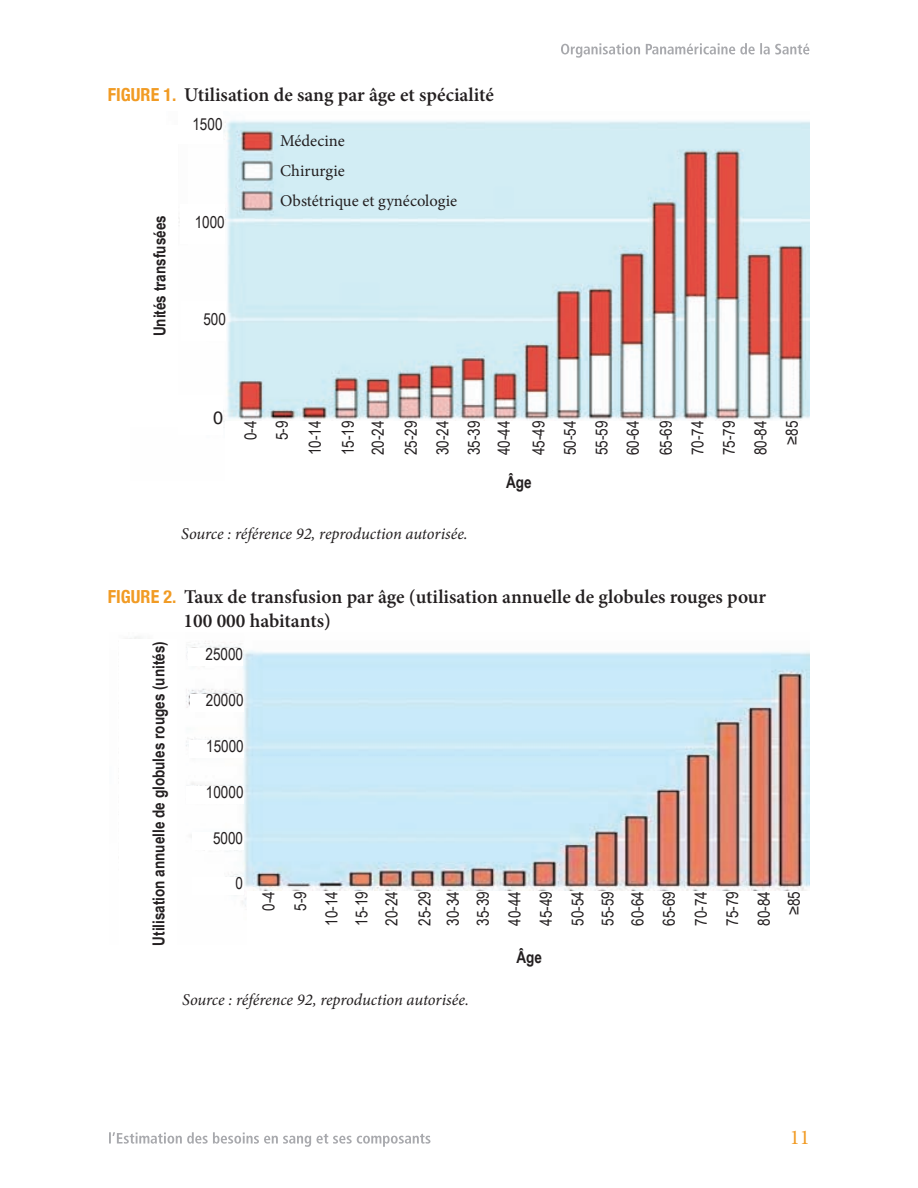
<style>
.page{position:relative;width:918px;height:1188px;background:#fff}
.page>*{position:absolute;margin:0;border:0;box-sizing:border-box;transform-origin:0 0}
.t1{font:21px "Minion Pro";color:#f19b24}
.t2{font:600 19.5px/23.7px "Minion Pro";color:#231f20}
.t3{font:18px "Helvetica";color:#231f20}
.t4{font:16.5px/31.5px "Arial Narrow";color:#231f20}
.t5{font:italic 16.5px "Minion Pro";letter-spacing:-.005em;color:#231f20}
.t6{font:700 16.5px "Arial Narrow";color:#231f20}
.t7{font:16.5px/30.2px "Minion Pro";color:#231f20}
.s1{font-family:"Helvetica Neue";font-weight:700;font-stretch:condensed;font-size:18px;color:#f19b24}
</style>
<div class="page">
<svg style="left:561px;top:43px;width:96px;height:15px"></svg>
<svg style="left:109px;top:1132px;width:111px;height:12px"></svg>
<img style="left:178px;top:120px;width:632px;height:302px">
<img style="left:118px;top:637px;width:692px;height:269px">
<div style="left:178px;top:107px;width:45px;height:37px;background:#fff"></div>
<div style="left:180px;top:204px;width:45px;height:40px;background:#fff"></div>
<div style="left:181px;top:301px;width:45px;height:40px;background:#fff"></div>
<div style="left:178px;top:396px;width:45px;height:39px;background:#fff"></div>
<div style="left:225px;top:421px;width:585px;height:67px;background:#fff"></div>
<div style="left:119px;top:639px;width:57px;height:309px;background:#fff"></div>
<div style="left:188px;top:648px;width:55px;height:18px;background:#fff"></div>
<div style="left:190px;top:694px;width:54px;height:18px;background:#fff"></div>
<div style="left:189px;top:740px;width:55px;height:18px;background:#fff"></div>
<div style="left:186px;top:786px;width:58px;height:18px;background:#fff"></div>
<div style="left:192px;top:832px;width:51px;height:18px;background:#fff"></div>
<div style="left:192px;top:877px;width:51px;height:18px;background:#fff"></div>
<div style="left:247px;top:891px;width:563px;height:58px;background:#fff"></div>
<p class="t2" style="left:108px;top:85px;width:387px"><span class="s1">FIGURE 1.</span> Utilisation de sang par âge et spécialité</p>
<p class="t4" style="left:192px;top:109px;width:32px">1500</p>
<p class="t6" style="left:150px;top:336px;width:123px;rotate:-90deg">Unités transfusées</p>
<p class="t4" style="left:195px;top:206px;width:32px">1000</p>
<p class="t4" style="left:203px;top:303px;width:24px">500</p>
<p class="t7" style="left:280px;top:127px;width:178px">Médecine<br>Chirurgie<br>Obstétrique et gynécologie</p>
<p class="t3" style="left:213px;top:411px;width:12px">0</p>
<p class="t4" style="left:235px;top:440px;width:21px;rotate:-90deg">0-4<br>5-9</p>
<p class="t4" style="left:299px;top:455px;width:36px;line-height:33px;rotate:-90deg">10-14<br>15-19</p>
<p class="t4" style="left:362px;top:455px;width:36px;line-height:33px;rotate:-90deg">20-24<br>25-29</p>
<p class="t4" style="left:427px;top:455px;width:36px;rotate:-90deg">30-24<br>35-39</p>
<p class="t4" style="left:487px;top:455px;width:36px;line-height:34.5px;rotate:-90deg">40-44<br>45-49</p>
<p class="t4" style="left:554px;top:455px;width:36px;text-align:justify;rotate:-90deg">50-54<br>55-59<br>60-64</p>
<p class="t4" style="left:650px;top:455px;width:36px;text-align:right;rotate:-90deg">65-69<br>70-74<br>75-79<br>80-84 ≥85</p>
<p class="t6" style="left:506px;top:473px;width:27px">Âge</p>
<p class="t5" style="left:181px;top:527px;width:288px">Source : référence 92, reproduction autorisée.</p>
<p class="t2" style="left:184px;top:587px;width:584px;text-indent:-76px"><span class="s1">FIGURE 2.</span> Taux de transfusion par âge (utilisation annuelle de globules rouges pour<br>100 000 habitants)</p>
<p class="t6" style="left:149px;top:946px;width:306px;rotate:-90deg">Utilisation annuelle de globules rouges (unités)</p>
<p class="t4" style="left:205px;top:638px;width:39px">25000</p>
<p class="t4" style="left:206px;top:684px;width:39px">20000</p>
<p class="t4" style="left:206px;top:730px;width:39px">15000</p>
<p class="t4" style="left:206px;top:776px;width:39px">10000</p>
<p class="t4" style="left:213px;top:822px;width:32px">5000</p>
<p class="t4" style="left:236px;top:867px;width:9px">0</p>
<p class="t4" style="left:253px;top:926px;width:36px;text-align:right;rotate:-90deg">0-4<br>5-9<br>10-14</p>
<p class="t4" style="left:347px;top:926px;width:36px;line-height:30px;rotate:-90deg">15-19<br>20-24</p>
<p class="t4" style="left:410px;top:926px;width:36px;line-height:28.5px;rotate:-90deg">25-29<br>30-34</p>
<p class="t4" style="left:467px;top:926px;width:36px;text-align:justify;rotate:-90deg">35-39<br>40-44<br>45-49<br>50-54</p>
<p class="t4" style="left:593px;top:926px;width:36px;line-height:30px;rotate:-90deg">55-59<br>60-64</p>
<p class="t4" style="left:653px;top:926px;width:36px;text-align:justify;rotate:-90deg">65-69<br>70-74<br>75-79<br>80-84</p>
<p class="t4" style="left:778px;top:915px;width:26px;rotate:-90deg">≥85</p>
<p class="t6" style="left:517px;top:948px;width:27px">Âge</p>
<p class="t5" style="left:182px;top:993px;width:288px">Source : référence 92, reproduction autorisée.</p>
<p class="t1" style="left:790px;top:1130px;width:22px">11</p>
</div>
